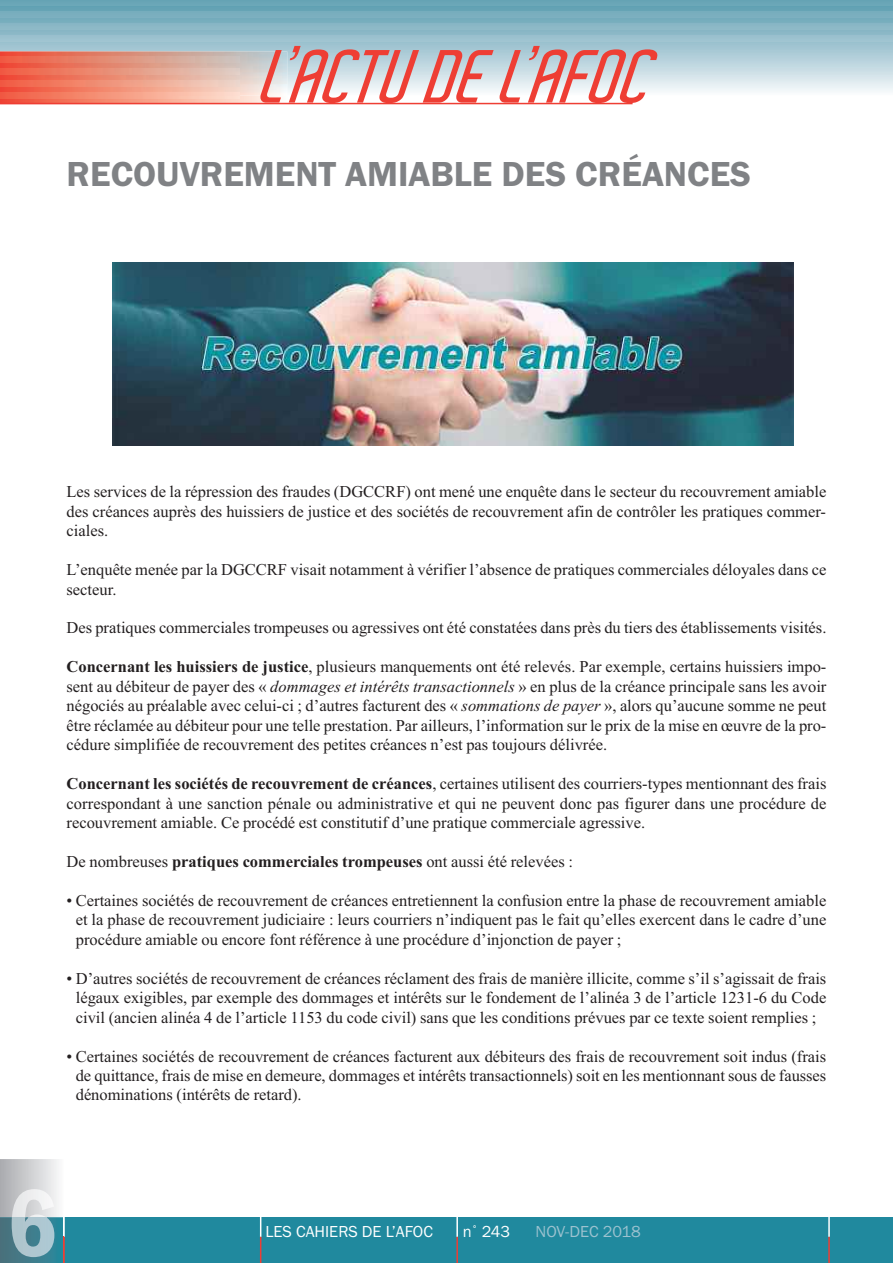
<style>
.page{position:relative;width:893px;height:1263px;background:#fff}
.page>*{position:absolute;margin:0;border:0;box-sizing:border-box;transform-origin:0 0}
.t1{font:600 36px "Franklin Gothic";color:#808285}
.t2{font:16.5px/19.5px "Times New Roman";color:#231f20;text-align:justify}
.t3{font:16.5px "Franklin Gothic";color:#fff}
.t4{font:16.5px "Franklin Gothic";color:#9cc2cf}
.s1{font-weight:700}
.s2{font-style:italic}
</style>
<div class="page">
<img style="left:0;top:0;width:893px;height:92px">
<div style="left:0;top:1217px;width:893px;height:46px;background:#20899e"></div>
<svg style="left:260px;top:1217px;width:1px;height:46px"></svg>
<hr style="left:456px;top:1211px;width:2px;height:26px;background:#fff">
<hr style="left:456px;top:1237px;width:2px;height:26px;background:#ee3e34">
<hr style="left:828px;top:1211px;width:2px;height:26px;background:#fff">
<hr style="left:828px;top:1237px;width:2px;height:26px;background:#ee3e34">
<hr style="left:63px;top:1211px;width:2px;height:26px;background:#fff">
<hr style="left:63px;top:1237px;width:2px;height:26px;background:#ee3e34">
<img style="left:0;top:51px;width:260px;height:52px">
<img style="left:0;top:56px;width:239px;height:6px">
<img style="left:0;top:68px;width:239px;height:6px">
<img style="left:0;top:80px;width:239px;height:6px">
<img style="left:0;top:92px;width:239px;height:6px">
<div style="left:0;top:12px;width:893px;height:6px;background:#7aaebe"></div>
<div style="left:0;top:24px;width:893px;height:6px;background:#8cb8c6"></div>
<div style="left:0;top:36px;width:893px;height:6px;background:#9dc3d0"></div>
<hr style="left:0;top:103px;width:633px;height:1px;background:#ee3e34">
<svg style="left:260px;top:46px;width:397px;height:57px"></svg>
<img style="left:113px;top:262px;width:680px;height:184px">
<img style="left:0;top:1159px;width:63px;height:104px">
<img style="left:12px;top:1189px;width:42px;height:68px">
<h1 class="t1" style="left:67px;top:152px;width:686px">RECOUVREMENT AMIABLE DES CRÉANCES</h1>
<p class="t2" style="left:67px;top:482px;width:761px">Les services de la répression des fraudes (DGCCRF) ont mené une enquête dans le secteur du recouvrement amiable des créances auprès des huissiers de justice et des sociétés de recouvrement afin de contrôler les pratiques commer&shy;ciales.</p>
<p class="t2" style="left:67px;top:560px;width:761px">L’enquête menée par la DGCCRF visait notamment à vérifier l’absence de pratiques commerciales déloyales dans ce secteur.</p>
<p class="t2" style="left:67px;top:618px;width:761px">Des pratiques commerciales trompeuses ou agressives ont été constatées dans près du tiers des établissements visités.</p>
<p class="t2" style="left:67px;top:657px;width:761px"><span class="s1">Concernant les huissiers de justice</span>, plusieurs manquements ont été relevés. Par exemple, certains huissiers impo&shy;sent au débiteur de payer des « <span class="s2">dommages et intérêts transactionnels</span> » en plus de la créance principale sans les avoir négociés au préalable avec celui-ci ; d’autres facturent des « <span class="s2">sommations de payer</span> », alors qu’aucune somme ne peut être réclamée au débiteur pour une telle prestation. Par ailleurs, l’information sur le prix de la mise en œuvre de la pro&shy;cédure simplifiée de recouvrement des petites créances n’est pas toujours délivrée.</p>
<p class="t2" style="left:67px;top:774px;width:761px"><span class="s1">Concernant les sociétés de recouvrement de créances</span>, certaines utilisent des courriers-types mentionnant des frais correspondant à une sanction pénale ou administrative et qui ne peuvent donc pas figurer dans une procédure de recouvrement amiable. Ce procédé est constitutif d’une pratique commerciale agressive.</p>
<p class="t2" style="left:67px;top:851px;width:508px">De nombreuses <span class="s1">pratiques commerciales trompeuses</span> ont aussi été relevées :</p>
<p class="t2" style="left:76px;top:890px;width:752px;text-indent:-9px">• Certaines sociétés de recouvrement de créances entretiennent la confusion entre la phase de recouvrement amiable et la phase de recouvrement judiciaire : leurs courriers n’indiquent pas le fait qu’elles exercent dans le cadre d’une procédure amiable ou encore font référence à une procédure d’injonction de payer ;</p>
<p class="t2" style="left:66px;top:968px;width:761px;text-align:center">• D’autres sociétés de recouvrement de créances réclament des frais de manière illicite, comme s’il s’agissait de frais légaux exigibles, par exemple des dommages et intérêts sur le fondement de l’alinéa 3 de l’article 1231-6 du Code civil (ancien alinéa 4 de l’article 1153 du code civil) sans que les conditions prévues par ce texte soient remplies ;</p>
<p class="t2" style="left:76px;top:1046px;width:752px;text-indent:-9px">• Certaines sociétés de recouvrement de créances facturent aux débiteurs des frais de recouvrement soit indus (frais de quittance, frais de mise en demeure, dommages et intérêts transactionnels) soit en les mentionnant sous de fausses dénominations (intérêts de retard).</p>
<p class="t3" style="left:266px;top:1221px;width:169px">LES CAHIERS DE L’AFOC</p>
<p class="t3" style="left:463px;top:1221px;width:49px">n<sup>°</sup> 243</p>
<p class="t4" style="left:536px;top:1221px;width:107px">NOV-DEC 2018</p>
</div>
